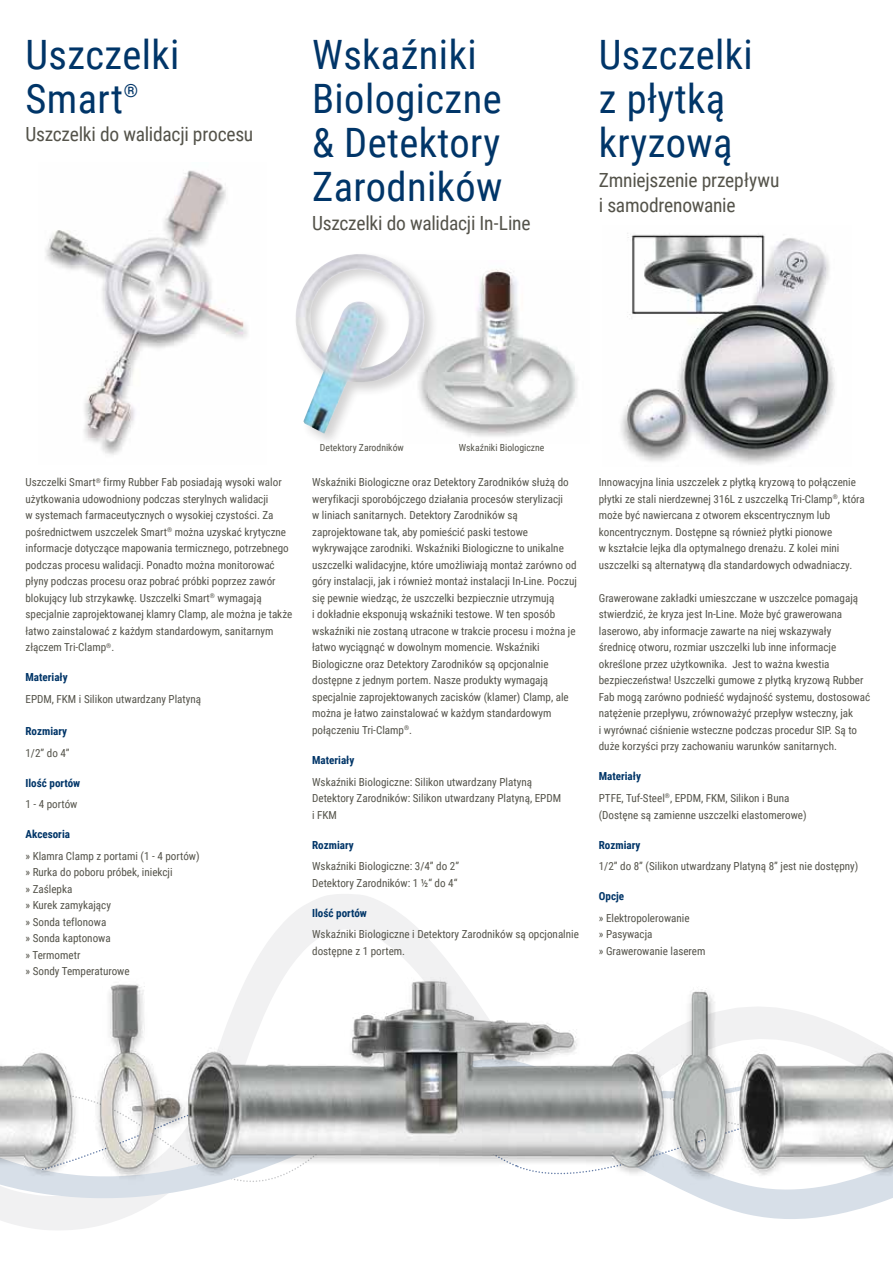
<style>
.page{position:relative;width:893px;height:1263px;background:#fff}
.page>*{position:absolute;margin:0;border:0;box-sizing:border-box;transform-origin:0 0}
.t1{font:40.5px/44.2px "Roboto Condensed";letter-spacing:.01em;color:#003568}
.t2{font:19.5px/25.2px "Roboto Condensed";letter-spacing:-.015em;color:#54534a}
.t3{font:11.1px/16.5px "Roboto Condensed";color:#54534a}
.t4{font:700 11.1px "Roboto Condensed";color:#003568}
.t5{font:9.75px "Roboto Condensed";color:#54534a}
.s1{font-weight:700;color:#003568}
</style>
<div class="page">
<img style="left:0;top:894px;width:893px;height:336px">
<img style="left:45px;top:170px;width:203px;height:285px">
<img style="left:621px;top:233px;width:214px;height:232px">
<img style="left:439px;top:269px;width:138px;height:168px">
<div style="left:292px;top:251px;width:147px;height:197px;background:#231f20;opacity:.2"></div>
<img style="left:292px;top:254px;width:141px;height:180px">
<h1 class="t1" style="left:26px;top:31px;width:155px">Uszczelki<br>Smart<sup>®</sup></h1>
<h2 class="t2" style="left:26px;top:121px;width:229px">Uszczelki do walidacji procesu</h2>
<h1 class="t1" style="left:312px;top:31px;width:192px">Wskaźniki<br>Biologiczne &amp; Detektory<br>Zarodników</h1>
<h2 class="t2" style="left:312px;top:209px;width:220px">Uszczelki do walidacji In-Line</h2>
<h1 class="t1" style="left:599px;top:31px;width:155px">Uszczelki z płytką kryzową</h1>
<h2 class="t2" style="left:599px;top:167px;width:182px">Zmniejszenie przepływu i samodrenowanie</h2>
<p class="t3" style="left:26px;top:474px;width:268px">Uszczelki Smart<sup>®</sup> firmy Rubber Fab posiadają wysoki walor użytkowania udowodniony podczas sterylnych walidacji<br>w systemach farmaceutycznych o wysokiej czystości. Za pośrednictwem uszczelek Smart<sup>®</sup> można uzyskać krytyczne informacje dotyczące mapowania termicznego, potrzebnego podczas procesu walidacji. Ponadto można monitorować płyny podczas procesu oraz pobrać próbki poprzez zawór blokujący lub strzykawkę. Uszczelki Smart<sup>®</sup> wymagają specjalnie zaprojektowanej klamry Clamp, ale można je także łatwo zainstalować z każdym standardowym, sanitarnym złączem Tri-Clamp<sup>®</sup>.</p>
<p class="t4" style="left:26px;top:670px;width:44px">Materiały</p>
<p class="t3" style="left:26px;top:690px;width:177px">EPDM, FKM i Silikon utwardzany Platyną</p>
<p class="t4" style="left:26px;top:723px;width:43px">Rozmiary</p>
<p class="t3" style="left:26px;top:744px;width:46px">1/2” do 4”</p>
<p class="t4" style="left:26px;top:775px;width:56px">Ilość portów</p>
<p class="t3" style="left:26px;top:796px;width:54px">1 - 4 portów</p>
<p class="t4" style="left:26px;top:827px;width:46px">Akcesoria</p>
<p class="t3" style="left:26px;top:847px;width:176px">» Klamra Clamp z portami (1 - 4 portów) » Rurka do poboru próbek, iniekcji<br>» Zaślepka<br>» Kurek zamykający<br>» Sonda teflonowa<br>» Sonda kaptonowa<br>» Termometr<br>» Sondy Temperaturowe</p>
<p class="t5" style="left:320px;top:440px;width:85px">Detektory Zarodników</p>
<p class="t5" style="left:459px;top:440px;width:87px">Wskaźniki Biologiczne</p>
<p class="t3" style="left:312px;top:474px;width:266px">Wskaźniki Biologiczne oraz Detektory Zarodników służą do weryfikacji sporobójczego działania procesów sterylizacji<br>w liniach sanitarnych. Detektory Zarodników są zaprojektowane tak, aby pomieścić paski testowe wykrywające zarodniki. Wskaźniki Biologiczne to unikalne uszczelki walidacyjne, które umożliwiają montaż zarówno od góry instalacji, jak i również montaż instalacji In-Line. Poczuj się pewnie wiedząc, że uszczelki bezpiecznie utrzymują<br>i dokładnie eksponują wskaźniki testowe. W ten sposób wskaźniki nie zostaną utracone w trakcie procesu i można je łatwo wyciągnąć w dowolnym momencie. Wskaźniki Biologiczne oraz Detektory Zarodników są opcjonalnie dostępne z jednym portem. Nasze produkty wymagają specjalnie zaprojektowanych zacisków (klamer) Clamp, ale można je łatwo zainstalować w każdym standardowym połączeniu Tri-Clamp<sup>®</sup>.</p>
<p class="t4" style="left:312px;top:752px;width:44px">Materiały</p>
<p class="t3" style="left:312px;top:773px;width:250px">Wskaźniki Biologiczne: Silikon utwardzany Platyną<br>Detektory Zarodników: Silikon utwardzany Platyną, EPDM i FKM</p>
<p class="t4" style="left:312px;top:837px;width:43px">Rozmiary</p>
<p class="t3" style="left:312px;top:857px;width:148px">Wskaźniki Biologiczne: 3/4” do 2”<br>Detektory Zarodników: 1 ½“ do 4“</p>
<p class="t4" style="left:312px;top:905px;width:56px">Ilość portów</p>
<p class="t3" style="left:312px;top:926px;width:268px">Wskaźniki Biologiczne i Detektory Zarodników są opcjonalnie dostępne z 1 portem.</p>
<p class="t3" style="left:599px;top:474px;width:267px">Innowacyjna linia uszczelek z płytką kryzową to połączenie płytki ze stali nierdzewnej 316L z uszczelką Tri-Clamp<sup>®</sup>, która może być nawiercana z otworem ekscentrycznym lub koncentrycznym. Dostępne są również płytki pionowe<br>w kształcie lejka dla optymalnego drenażu. Z kolei mini uszczelki są alternatywą dla standardowych odwadniaczy.</p>
<p class="t3" style="left:599px;top:589px;width:273px">Grawerowane zakładki umieszczane w uszczelce pomagają stwierdzić, że kryza jest In-Line. Może być grawerowana laserowo, aby informacje zawarte na niej wskazywały średnicę otworu, rozmiar uszczelki lub inne informacje określone przez użytkownika. Jest to ważna kwestia bezpieczeństwa! Uszczelki gumowe z płytką kryzową Rubber Fab mogą zarówno podnieść wydajność systemu, dostosować natężenie przepływu, zrównoważyć przepływ wsteczny, jak<br>i wyrównać ciśnienie wsteczne podczas procedur SIP. Są to duże korzyści przy zachowaniu warunków sanitarnych.</p>
<p class="t3" style="left:599px;top:765px;width:192px;line-height:21.6px"><span class="s1">Materiały<br></span>PTFE, Tuf-Steel<sup>®</sup>, EPDM, FKM, Silikon i Buna</p>
<p class="t3" style="left:599px;top:806px;width:209px">(Dostęne są zamienne uszczelki elastomerowe)</p>
<p class="t4" style="left:599px;top:837px;width:43px">Rozmiary</p>
<p class="t3" style="left:599px;top:857px;width:261px">1/2” do 8” (Silikon utwardzany Platyną 8” jest nie dostępny)</p>
<p class="t4" style="left:599px;top:888px;width:27px">Opcje</p>
<p class="t3" style="left:599px;top:909px;width:108px">» Elektropolerowanie<br>» Pasywacja<br>» Grawerowanie laserem</p>
</div>
